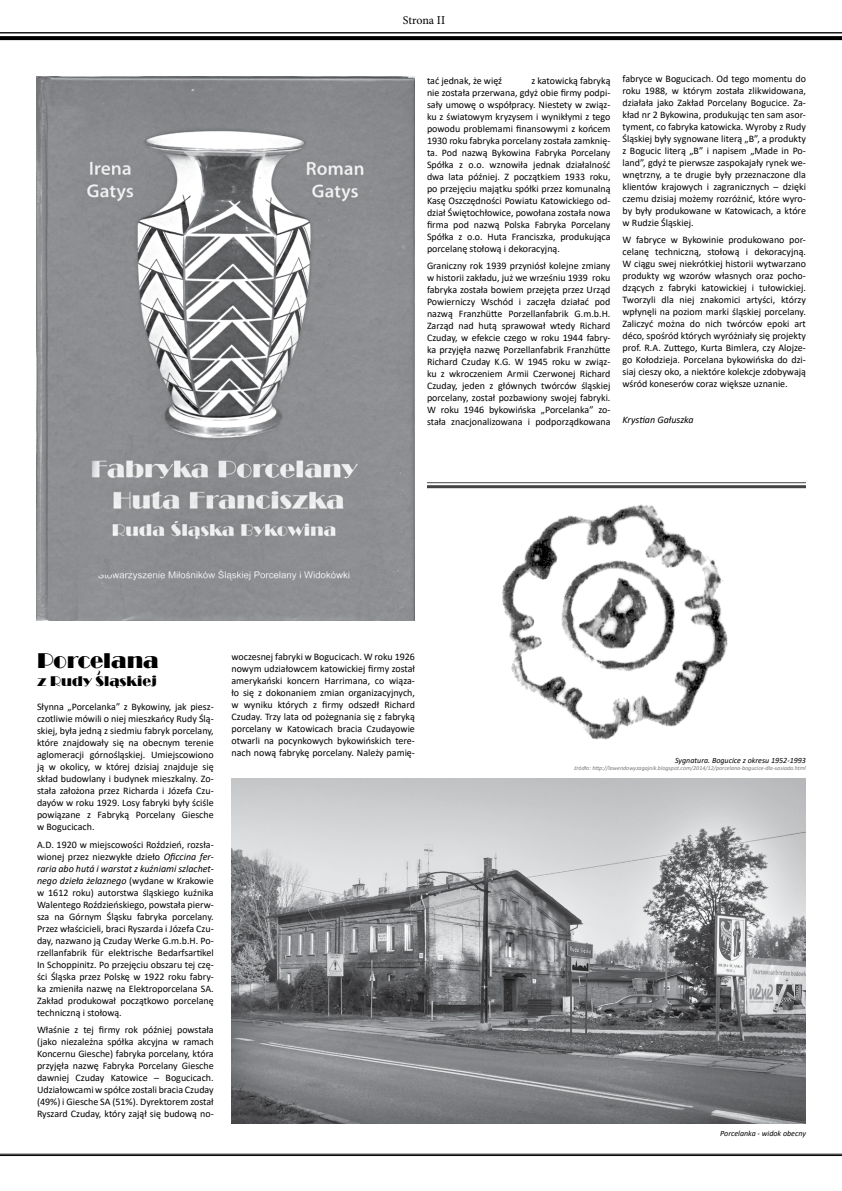
<style>
.page{position:relative;width:842px;height:1191px;background:#fff}
.page>*{position:absolute;margin:0;border:0;box-sizing:border-box;transform-origin:0 0}
.t1{font:22px "Broadway";color:#000}
.t2{font:14.5px "Broadway";color:#000}
.t3{font:12px "Minion Pro";letter-spacing:-.005em;color:#000}
.t4{font:10px/12px "Calibri";color:#000;text-align:justify}
.t5{font:italic 10px "Calibri";color:#000}
.t6{font:italic 8px "Calibri";color:#000}
.t7{font:italic 6px "Calibri";color:#7b7979}
.s1{font-style:italic}
</style>
<div class="page">
<hr style="left:0;top:32px;width:842px;height:1px;background:#000">
<svg style="left:0;top:36px;width:842px;height:4px;background:#070707"></svg>
<hr style="left:0;top:1154px;width:842px;height:1px;background:#000">
<hr style="left:0;top:1155px;width:842px;height:1px;background:#000">
<img style="left:467px;top:488px;width:303px;height:252px">
<img style="left:36px;top:76px;width:378px;height:545px">
<img style="left:231px;top:779px;width:575px;height:344px">
<hr style="left:427px;top:482px;width:379px;height:1px;background:#454444">
<hr style="left:427px;top:485px;width:379px;height:3px;background:#454444">
<p class="t3" style="left:403px;top:12px;width:44px">Strona II</p>
<p class="t4" style="left:427px;top:75px;width:77px">tać jednak, że więź</p>
<p class="t4" style="left:427px;top:75px;width:185px;text-indent:104px">z katowicką fabryką nie została przerwana, gdyż obie firmy podpi&shy;sały umowę o współpracy. Niestety w związ&shy;ku z światowym kryzysem i wynikłymi z tego powodu problemami finansowymi z końcem 1930 roku fabryka porcelany została zamknię&shy;ta. Pod nazwą Bykowina Fabryka Porcelany Spółka z o.o. wznowiła jednak działalność dwa lata później. Z początkiem 1933 roku, po przejęciu majątku spółki przez komunalną Kasę Oszczędności Powiatu Katowickiego od&shy;dział Świętochłowice, powołana została nowa firma pod nazwą Polska Fabryka Porcelany Spółka z o.o. Huta Franciszka, produkująca porcelanę stołową i dekoracyjną.</p>
<p class="t4" style="left:427px;top:260px;width:185px">Graniczny rok 1939 przyniósł kolejne zmiany w historii zakładu, już we wrześniu 1939 roku fabryka została bowiem przejęta przez Urząd Powierniczy Wschód i zaczęła działać pod nazwą Franzhütte Porzellanfabrik G.m.b.H.<br>Zarząd nad hutą sprawował wtedy Richard Czuday, w efekcie czego w roku 1944 fabry&shy;ka przyjęła nazwę Porzellanfabrik Franzhütte Richard Czuday K.G. W 1945 roku w związ&shy;ku z wkroczeniem Armii Czerwonej Richard Czuday, jeden z głównych twórców śląskiej porcelany, został pozbawiony swojej fabryki.<br>W roku 1946 bykowińska „Porcelanka” zo&shy;stała znacjonalizowana i podporządkowana</p>
<p class="t4" style="left:622px;top:73px;width:185px">fabryce w Bogucicach. Od tego momentu do roku 1988, w którym została zlikwidowana, działała jako Zakład Porcelany Bogucice. Za&shy;kład nr 2 Bykowina, produkując ten sam asor&shy;tyment, co fabryka katowicka. Wyroby z Rudy Śląskiej były sygnowane literą „B”, a produkty z Bogucic literą „B” i napisem „Made in Po&shy;land”, gdyż te pierwsze zaspokajały rynek we&shy;wnętrzny, a te drugie były przeznaczone dla klientów krajowych i zagranicznych – dzięki czemu dzisiaj możemy rozróżnić, które wyro&shy;by były produkowane w Katowicach, a które w Rudzie Śląskiej.</p>
<p class="t4" style="left:622px;top:234px;width:185px">W fabryce w Bykowinie produkowano por&shy;celanę techniczną, stołową i dekoracyjną.<br>W ciągu swej niekrótkiej historii wytwarzano produkty wg wzorów własnych oraz pocho&shy;dzących z fabryki katowickiej i tułowickiej.<br>Tworzyli dla niej znakomici artyści, którzy wpłynęli na poziom marki śląskiej porcelany.<br>Zaliczyć można do nich twórców epoki art déco, spośród których wyróżniały się projekty prof. R.A. Zuttego, Kurta Bimlera, czy Alojze&shy;go Kołodzieja. Porcelana bykowińska do dzi&shy;siaj cieszy oko, a niektóre kolekcje zdobywają wśród koneserów coraz większe uznanie.</p>
<p class="t5" style="left:622px;top:412px;width:73px">Krystian Gałuszka</p>
<h1 class="t1" style="left:37px;top:648px;width:123px">Porcelana</h1>
<h2 class="t2" style="left:37px;top:672px;width:121px">z Rudy Slaskiej</h2>
<p class="t4" style="left:37px;top:701px;width:178px">Słynna „Porcelanka” z Bykowiny, jak piesz&shy;czotliwie mówili o niej mieszkańcy Rudy Ślą&shy;skiej, była jedną z siedmiu fabryk porcelany, które znajdowały się na obecnym terenie aglomeracji górnośląskiej. Umiejscowiono ją w okolicy, w której dzisiaj znajduje się skład budowlany i budynek mieszkalny. Zo&shy;stała założona przez Richarda i Józefa Czu&shy;dayów w roku 1929. Losy fabryki były ściśle powiązane z Fabryką Porcelany Giesche w Bogucicach.</p>
<p class="t4" style="left:37px;top:838px;width:178px">A.D. 1920 w miejscowości Roździeń, rozsła&shy;wionej przez niezwykłe dzieło <span class="s1">Oficcina fer&shy;raria abo hutá i warstat z kuźniami szlachet&shy;nego dzieła żelaznego</span> (wydane w Krakowie w 1612 roku) autorstwa śląskiego kuźnika Walentego Roździeńskiego, powstała pierw&shy;sza na Górnym Śląsku fabryka porcelany.<br>Przez właścicieli, braci Ryszarda i Józefa Czu&shy;day, nazwano ją Czuday Werke G.m.b.H. Po&shy;rzellanfabrik für elektrische Bedarfsartikel In Schoppinitz. Po przejęciu obszaru tej czę&shy;ści Śląska przez Polskę w 1922 roku fabry&shy;ka zmieniła nazwę na Elektroporcelana SA.<br>Zakład produkował początkowo porcelanę techniczną i stołową.</p>
<p class="t4" style="left:37px;top:1024px;width:178px">Właśnie z tej firmy rok później powstała (jako niezależna spółka akcyjna w ramach Koncernu Giesche) fabryka porcelany, która przyjęła nazwę Fabryka Porcelany Giesche dawniej Czuday Katowice – Bogucicach.<br>Udziałowcami w spółce zostali bracia Czuday (49%) i Giesche SA (51%). Dyrektorem został Ryszard Czuday, który zajął się budową no-</p>
<p class="t4" style="left:231px;top:651px;width:185px">woczesnej fabryki w Bogucicach. W roku 1926 nowym udziałowcem katowickiej firmy został amerykański koncern Harrimana, co wiąza&shy;ło się z dokonaniem zmian organizacyjnych, w wyniku których z firmy odszedł Richard Czuday. Trzy lata od pożegnania się z fabryką porcelany w Katowicach bracia Czudayowie otwarli na pocynkowych bykowińskich tere&shy;nach nową fabrykę porcelany. Należy pamię-</p>
<p class="t6" style="left:675px;top:754px;width:132px">Sygnatura. Bogucice z okresu 1952-1993</p>
<p class="t7" style="left:574px;top:764px;width:233px">źródło: http://lawendowyzagajnik.blogspot.com/2014/12/porcelana-bogucice-dla-sasiada.html</p>
<p class="t6" style="left:720px;top:1127px;width:87px">Porcelanka - widok obecny</p>
</div>
